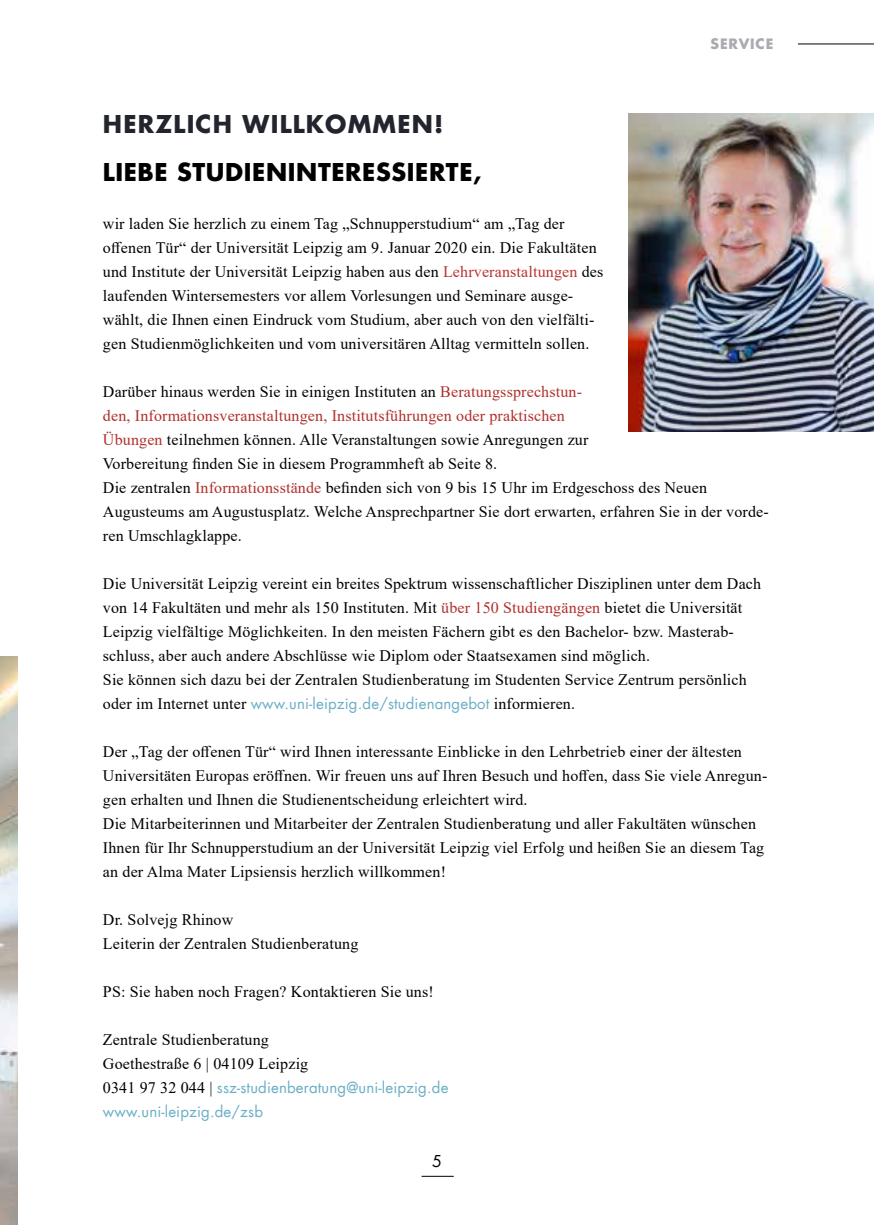
<style>
.page{position:relative;width:874px;height:1225px;background:#fff}
.page>*{position:absolute;margin:0;border:0;box-sizing:border-box;transform-origin:0 0}
.t1{font:700 24px "Futura";letter-spacing:.025em;color:#000}
.t2{font:700 24px "Futura";letter-spacing:.05em;color:#23252e}
.t3{font:16px/24px "Times New Roman";letter-spacing:.01em;color:#000}
.t4{font:16px "Futura";color:#000}
.t5{font:15px/24px "Futura";letter-spacing:.01em;color:#6baec6}
.t6{font:700 14px "Futura";letter-spacing:.06em;color:#aca9b0}
.s1{color:#b93431}
.s2{color:#b0302c}
.s3{font-family:"Times New Roman";font-size:16px;color:#000}
</style>
<div class="page">
<hr style="left:421px;top:1176px;width:32px;height:1px;background:#000">
<hr style="left:797px;top:43px;width:76px;height:1px;background:#000">
<img style="left:0;top:656px;width:17px;height:569px">
<img style="left:628px;top:113px;width:245px;height:319px">
<p class="t6" style="left:710px;top:34px;width:64px">SERVICE</p>
<h1 class="t2" style="left:103px;top:108px;width:342px">HERZLICH WILLKOMMEN!</h1>
<h1 class="t1" style="left:103px;top:156px;width:380px">LIEBE STUDIENINTERESSIERTE,</h1>
<p class="t3" style="left:103px;top:211px;width:502px">wir laden Sie herzlich zu einem Tag „Schnupperstudium“ am „Tag der offenen Tür“ der Universität Leipzig am 9. Januar 2020 ein. Die Fakultäten und Institute der Universität Leipzig haben aus den <span class="s1">Lehrveranstaltungen</span> des laufenden Wintersemesters vor allem Vorlesungen und Seminare ausge&shy;wählt, die Ihnen einen Eindruck vom Studium, aber auch von den vielfälti&shy;gen Studienmöglichkeiten und vom universitären Alltag vermitteln sollen.</p>
<p class="t3" style="left:103px;top:379px;width:667px">Darüber hinaus werden Sie in einigen Instituten an <span class="s2">Beratungssprechstun-<br>den, Informationsveranstaltungen, Institutsführungen oder praktischen<br>Übungen</span> teilnehmen können. Alle Veranstaltungen sowie Anregungen zur<br>Vorbereitung finden Sie in diesem Programmheft ab Seite 8.<br>Die zentralen <span class="s2">Informationsstände</span> befinden sich von 9 bis 15 Uhr im Erdgeschoss des Neuen Augusteums am Augustusplatz. Welche Ansprechpartner Sie dort erwarten, erfahren Sie in der vorde&shy;ren Umschlagklappe.</p>
<p class="t3" style="left:103px;top:571px;width:659px">Die Universität Leipzig vereint ein breites Spektrum wissenschaftlicher Disziplinen unter dem Dach von 14 Fakultäten und mehr als 150 Instituten. Mit <span class="s2">über 150 Studiengängen</span> bietet die Universität Leipzig vielfältige Möglichkeiten. In den meisten Fächern gibt es den Bachelor- bzw. Masterab&shy;schluss, aber auch andere Abschlüsse wie Diplom oder Staatsexamen sind möglich.<br>Sie können sich dazu bei der Zentralen Studienberatung im Studenten Service Zentrum persönlich</p>
<p class="t5" style="left:103px;top:692px;width:473px"><span class="s3">oder im Internet unter</span> www.uni-leipzig.de/studienangebot <span class="s3">informieren.</span></p>
<p class="t3" style="left:103px;top:739px;width:665px">Der „Tag der offenen Tür“ wird Ihnen interessante Einblicke in den Lehrbetrieb einer der ältesten Universitäten Europas eröffnen. Wir freuen uns auf Ihren Besuch und hoffen, dass Sie viele Anregun&shy;gen erhalten und Ihnen die Studienentscheidung erleichtert wird.<br>Die Mitarbeiterinnen und Mitarbeiter der Zentralen Studienberatung und aller Fakultäten wünschen Ihnen für Ihr Schnupperstudium an der Universität Leipzig viel Erfolg und heißen Sie an diesem Tag an der Alma Mater Lipsiensis herzlich willkommen!</p>
<p class="t3" style="left:103px;top:907px;width:257px">Dr. Solvejg Rhinow<br>Leiterin der Zentralen Studienberatung</p>
<p class="t3" style="left:103px;top:979px;width:332px">PS: Sie haben noch Fragen? Kontaktieren Sie uns!</p>
<p class="t3" style="left:103px;top:1027px;width:207px">Zentrale Studienberatung<br>Goethestraße 6 | 04109 Leipzig</p>
<p class="t5" style="left:103px;top:1076px;width:347px"><span class="s3">0341 97 32 044 |</span> ssz-studienberatung@uni-leipzig.de www.uni-leipzig.de/zsb</p>
<p class="t4" style="left:432px;top:1151px;width:11px">5</p>
</div>
